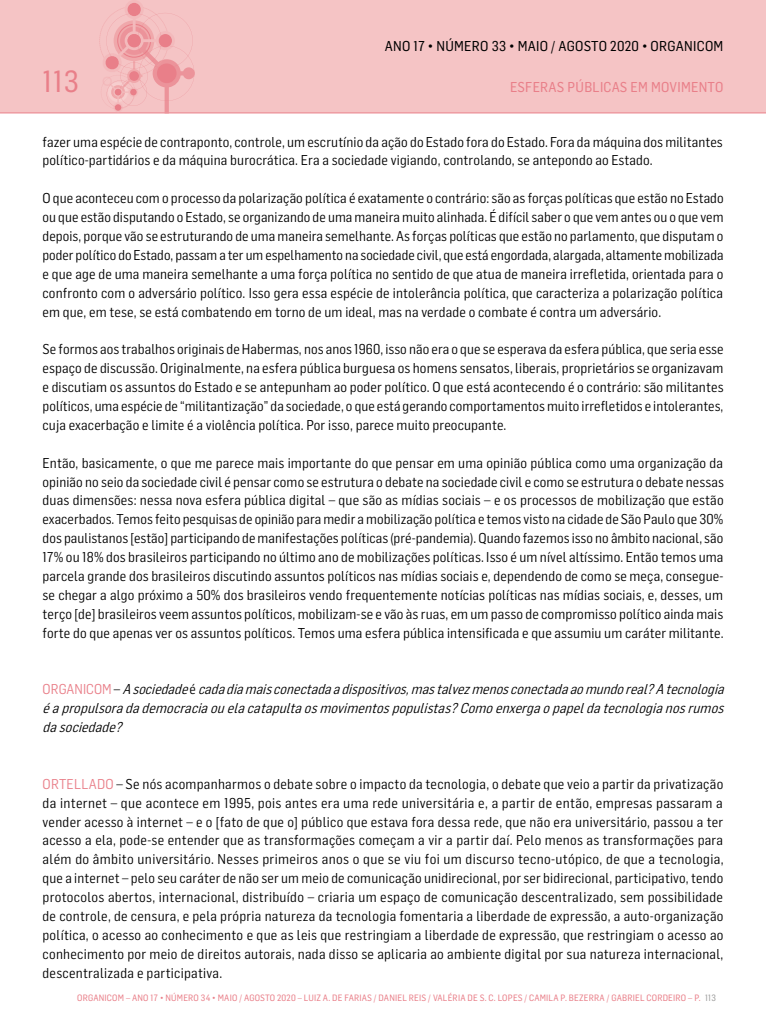
<style>
.page{position:relative;width:766px;height:1021px;background:#fff}
.page>*{position:absolute;margin:0;border:0;box-sizing:border-box;transform-origin:0 0}
.t1{font:30px "Flama Semicondensed Basic";color:#e97f89}
.t2{font:14px/18.9px "Flama Semicondensed";letter-spacing:.01em;color:#000;text-align:justify}
.t3{font:italic 14px/18.9px "Flama Semicondensed";color:#000;text-align:justify}
.t4{font:14px "Flama Semicondensed Basic";letter-spacing:.02em;color:#000}
.t5{font:14px "Flama Semicondensed Basic";letter-spacing:.02em;color:#e97f89}
.t6{font:9px "Flama Semicondensed Basic";letter-spacing:.02em;color:#e97f89}
.s1{font-style:normal;color:#e97f89}
.s2{font-style:normal}
.s3{color:#e97f89}
.s4{color:#9d9d9c}
</style>
<div class="page">
<div style="left:0;top:0;width:765px;height:113px;background:#f5c4c5"></div>
<svg style="left:99px;top:0;width:96px;height:113px;background:#f2b4b7"></svg>
<h1 class="t1" style="left:43px;top:62px;width:38px">113</h1>
<p class="t4" style="left:384px;top:37px;width:340px">ANO 17 • NÚMERO 33 • MAIO / AGOSTO 2020 • ORGANICOM</p>
<p class="t5" style="left:510px;top:78px;width:215px">ESFERAS PÚBLICAS EM MOVIMENTO</p>
<p class="t2" style="left:43px;top:131px;width:681px">fazer uma espécie de contraponto, controle, um escrutínio da ação do Estado fora do Estado. Fora da máquina dos militantes político-partidários e da máquina burocrática. Era a sociedade vigiando, controlando, se antepondo ao Estado.</p>
<p class="t2" style="left:43px;top:188px;width:682px">O que aconteceu com o processo da polarização política é exatamente o contrário: são as forças políticas que estão no Estado ou que estão disputando o Estado, se organizando de uma maneira muito alinhada. É difícil saber o que vem antes ou o que vem depois, porque vão se estruturando de uma maneira semelhante. As forças políticas que estão no parlamento, que disputam o poder político do Estado, passam a ter um espelhamento na sociedade civil, que está engordada, alargada, altamente mobilizada e que age de uma maneira semelhante a uma força política no sentido de que atua de maneira irrefletida, orientada para o confronto com o adversário político. Isso gera essa espécie de intolerância política, que caracteriza a polarização política em que, em tese, se está combatendo em torno de um ideal, mas na verdade o combate é contra um adversário.</p>
<p class="t2" style="left:43px;top:339px;width:682px">Se formos aos trabalhos originais de Habermas, nos anos 1960, isso não era o que se esperava da esfera pública, que seria esse espaço de discussão. Originalmente, na esfera pública burguesa os homens sensatos, liberais, proprietários se organizavam e discutiam os assuntos do Estado e se antepunham ao poder político. O que está acontecendo é o contrário: são militantes políticos, uma espécie de “militantização” da sociedade, o que está gerando comportamentos muito irrefletidos e intolerantes, cuja exacerbação e limite é a violência política. Por isso, parece muito preocupante.</p>
<p class="t2" style="left:43px;top:452px;width:682px">Então, basicamente, o que me parece mais importante do que pensar em uma opinião pública como uma organização da opinião no seio da sociedade civil é pensar como se estrutura o debate na sociedade civil e como se estrutura o debate nessas duas dimensões: nessa nova esfera pública digital – que são as mídias sociais – e os processos de mobilização que estão exacerbados. Temos feito pesquisas de opinião para medir a mobilização política e temos visto na cidade de São Paulo que 30% dos paulistanos [estão] participando de manifestações políticas (pré-pandemia). Quando fazemos isso no âmbito nacional, são 17% ou 18% dos brasileiros participando no último ano de mobilizações políticas. Isso é um nível altíssimo. Então temos uma parcela grande dos brasileiros discutindo assuntos políticos nas mídias sociais e, dependendo de como se meça, consegue&shy;se chegar a algo próximo a 50% dos brasileiros vendo frequentemente notícias políticas nas mídias sociais, e, desses, um terço [de] brasileiros veem assuntos políticos, mobilizam-se e vão às ruas, em um passo de compromisso político ainda mais forte do que apenas ver os assuntos políticos. Temos uma esfera pública intensificada e que assumiu um caráter militante.</p>
<p class="t3" style="left:43px;top:679px;width:686px"><span class="s1">O R G A N I C O M</span> <span class="s2">–</span> Asociedade<span class="s2">é</span> cadadiamaisconectadaadispositivos,mastalvezmenosconectadaaomundoreal?Atecnologia éapropulsoradademocraciaouelacatapultaosmovimentospopulistas?Comoenxergaopapeldatecnologianosrumos dasociedade?</p>
<p class="t2" style="left:43px;top:773px;width:682px"><span class="s3">ORTELLADO</span> – Se nós acompanharmos o debate sobre o impacto da tecnologia, o debate que veio a partir da privatização da internet – que acontece em 1995, pois antes era uma rede universitária e, a partir de então, empresas passaram a vender acesso à internet – e o [fato de que o] público que estava fora dessa rede, que não era universitário, passou a ter acesso a ela, pode-se entender que as transformações começam a vir a partir daí. Pelo menos as transformações para além do âmbito universitário. Nesses primeiros anos o que se viu foi um discurso tecno-utópico, de que a tecnologia, que a internet – pelo seu caráter de não ser um meio de comunicação unidirecional, por ser bidirecional, participativo, tendo protocolos abertos, internacional, distribuído – criaria um espaço de comunicação descentralizado, sem possibilidade de controle, de censura, e pela própria natureza da tecnologia fomentaria a liberdade de expressão, a auto-organização política, o acesso ao conhecimento e que as leis que restringiam a liberdade de expressão, que restringiam o acesso ao conhecimento por meio de direitos autorais, nada disso se aplicaria ao ambiente digital por sua natureza internacional, descentralizada e participativa.</p>
<p class="t6" style="left:77px;top:992px;width:640px">ORGANICOM – ANO 17 • NÚMERO 34 • MAIO / AGOSTO 2020 – LUIZ A. DE FARIAS / DANIEL REIS / VALÉRIA DE S. C. LOPES / CAMILA P. BEZERRA / GABRIEL CORDEIRO – P. <span class="s4">113</span></p>
</div>
